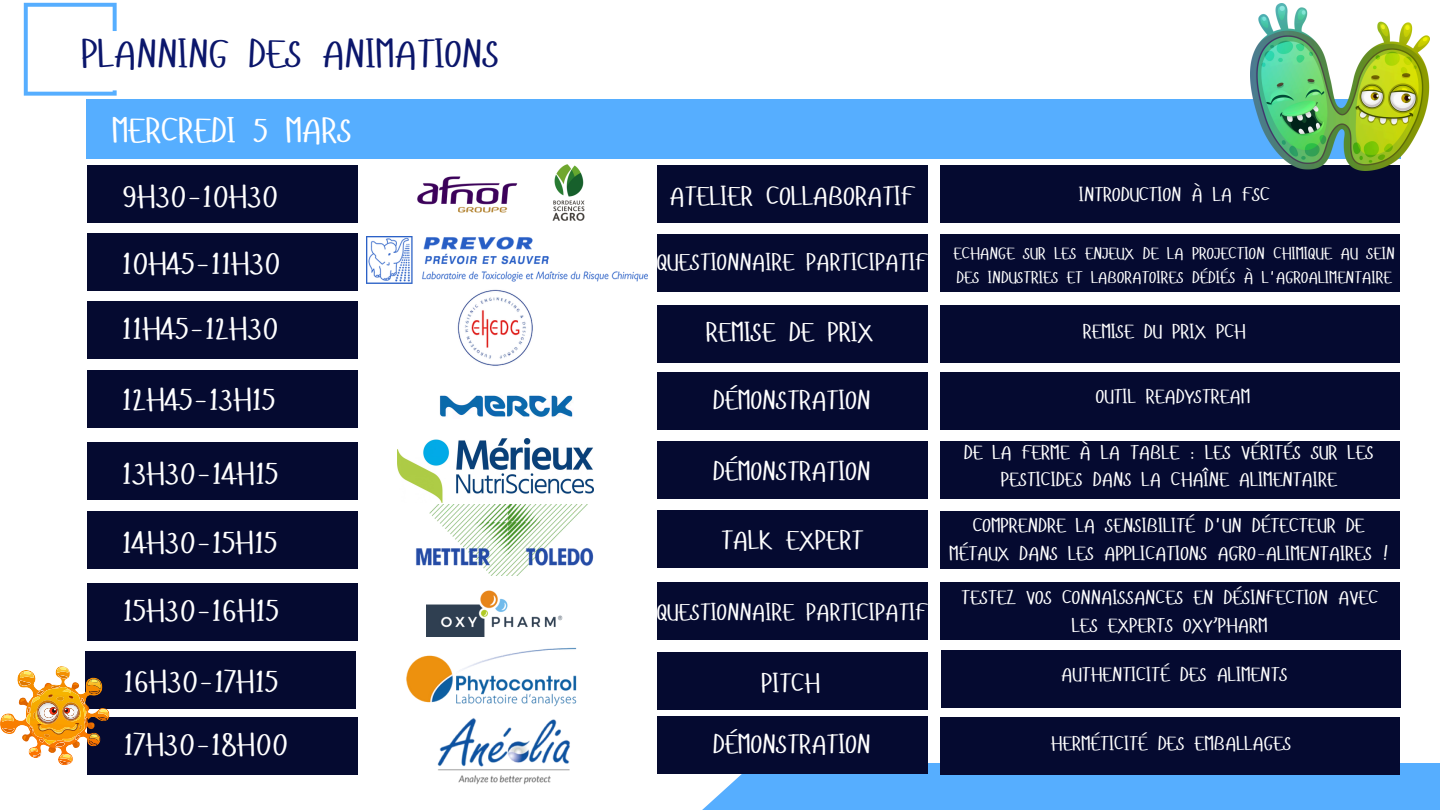
<style>
.page{position:relative;width:1440px;height:810px;background:#fff}
.page>*{position:absolute;margin:0;border:0;box-sizing:border-box;transform-origin:0 0}
.t1{font:40px "Hangyaboly";color:#0b166b}
.t2{font:35px "Hangyaboly";color:#fff}
.t3{font:32px "Hangyaboly";color:#fff}
.t4{font:27px "Hangyaboly";color:#fff}
.t5{font:24px "Hangyaboly";color:#fff}
.t6{font:20px/27.8px "Hangyaboly";color:#fff;text-align:center}
.t7{font:17px/23.2px "Hangyaboly";color:#fff}
</style>
<div class="page">
<svg style="left:24px;top:3px;width:93px;height:93px"></svg>
<div style="left:702px;top:763px;width:738px;height:47px;background:#56aeff"></div>
<div style="left:87px;top:165px;width:271px;height:58px;background:#050a30"></div>
<div style="left:940px;top:165px;width:460px;height:58px;background:#050a30"></div>
<div style="left:87px;top:99px;width:1314px;height:59px;background:#56aeff"></div>
<div style="left:657px;top:165px;width:271px;height:58px;background:#050a30"></div>
<div style="left:87px;top:233px;width:271px;height:57px;background:#050a30"></div>
<div style="left:657px;top:235px;width:271px;height:57px;background:#050a30"></div>
<div style="left:940px;top:235px;width:460px;height:57px;background:#050a30"></div>
<div style="left:87px;top:301px;width:271px;height:58px;background:#050a30"></div>
<div style="left:657px;top:305px;width:271px;height:57px;background:#050a30"></div>
<div style="left:940px;top:305px;width:460px;height:57px;background:#050a30"></div>
<div style="left:87px;top:370px;width:271px;height:58px;background:#050a30"></div>
<div style="left:657px;top:373px;width:271px;height:57px;background:#050a30"></div>
<div style="left:940px;top:373px;width:460px;height:57px;background:#050a30"></div>
<div style="left:87px;top:442px;width:271px;height:57px;background:#050a30"></div>
<div style="left:657px;top:442px;width:271px;height:57px;background:#050a30"></div>
<div style="left:940px;top:442px;width:460px;height:57px;background:#050a30"></div>
<div style="left:87px;top:511px;width:271px;height:58px;background:#050a30"></div>
<div style="left:657px;top:511px;width:271px;height:57px;background:#050a30"></div>
<div style="left:940px;top:511px;width:460px;height:58px;background:#050a30"></div>
<div style="left:87px;top:583px;width:271px;height:57px;background:#050a30"></div>
<div style="left:657px;top:582px;width:271px;height:57px;background:#050a30"></div>
<div style="left:940px;top:583px;width:460px;height:57px;background:#050a30"></div>
<img style="left:1250px;top:4px;width:179px;height:166px">
<div style="left:87px;top:717px;width:271px;height:58px;background:#050a30"></div>
<div style="left:657px;top:717px;width:271px;height:57px;background:#050a30"></div>
<div style="left:940px;top:717px;width:460px;height:57px;background:#050a30"></div>
<div style="left:85px;top:651px;width:271px;height:58px;background:#050a30"></div>
<img style="left:0;top:666px;width:109px;height:99px">
<div style="left:657px;top:653px;width:271px;height:57px;background:#050a30"></div>
<div style="left:941px;top:651px;width:460px;height:57px;background:#050a30"></div>
<img style="left:417px;top:176px;width:101px;height:37px">
<img style="left:552px;top:164px;width:33px;height:57px">
<img style="left:367px;top:237px;width:281px;height:46px">
<img style="left:457px;top:289px;width:76px;height:77px">
<img style="left:440px;top:395px;width:133px;height:22px">
<img style="left:397px;top:438px;width:197px;height:64px">
<img style="left:416px;top:505px;width:178px;height:70px">
<img style="left:426px;top:590px;width:137px;height:46px">
<img style="left:406px;top:647px;width:171px;height:60px">
<img style="left:437px;top:718px;width:133px;height:67px">
<h2 class="t1" style="left:81px;top:28px;width:420px">PLANNING DES ANIMATIONS</h2>
<p class="t2" style="left:112px;top:107px;width:242px">MERCREDI 5 MARS</p>
<h3 class="t3" style="left:122px;top:175px;width:158px">9H30-10H30</h3>
<p class="t3" style="left:122px;top:242px;width:160px">10H45-11H30</p>
<h2 class="t4" style="left:669px;top:178px;width:246px">ATELIER COLLABORATIF</h2>
<p class="t6" style="left:1079px;top:179px;width:193px">INTRODUCTION À LA FSC</p>
<h2 class="t5" style="left:657px;top:246px;width:272px">QUESTIONNAIRE PARTICIPATIF</h2>
<p class="t7" style="left:953px;top:242px;width:443px">ECHANGE SUR LES ENJEUX DE LA PROJECTION CHIMIQUE AU SEIN<br>DES INDUSTRIES ET LABORATOIRES DÉDIÉS À L'AGROALIMENTAIRE</p>
<h4 class="t3" style="left:122px;top:308px;width:158px">11H45-12H30</h4>
<p class="t6" style="left:1083px;top:317px;width:165px">REMISE DU PRIX PCH</p>
<p class="t4" style="left:706px;top:315px;width:169px">REMISE DE PRIX</p>
<h5 class="t3" style="left:122px;top:379px;width:155px">12H45-13H15</h5>
<h1 class="t4" style="left:713px;top:383px;width:160px">DÉMONSTRATION</h1>
<h2 class="t6" style="left:1096px;top:382px;width:156px">OUTIL READYSTREAM</h2>
<h5 class="t3" style="left:122px;top:452px;width:158px">13H30-14H15</h5>
<h2 class="t4" style="left:713px;top:454px;width:160px">DÉMONSTRATION</h2>
<h3 class="t6" style="left:964px;top:437px;width:411px">DE LA FERME À LA TABLE : LES VÉRITÉS SUR LES<br>PESTICIDES DANS LA CHAÎNE ALIMENTAIRE</h3>
<h5 class="t3" style="left:122px;top:521px;width:157px">14H30-15H15</h5>
<p class="t3" style="left:122px;top:590px;width:158px">15H30-16H15</p>
<p class="t4" style="left:721px;top:523px;width:144px">TALK EXPERT</p>
<p class="t5" style="left:657px;top:596px;width:272px">QUESTIONNAIRE PARTICIPATIF</p>
<h3 class="t6" style="left:949px;top:511px;width:440px">COMPRENDRE LA SENSIBILITÉ D'UN DÉTECTEUR DE<br>MÉTAUX DANS LES APPLICATIONS AGRO-ALIMENTAIRES !</h3>
<h2 class="t6" style="left:961px;top:583px;width:418px">TESTEZ VOS CONNAISSANCES EN DÉSINFECTION AVEC<br>LES EXPERTS OXY’PHARM</h2>
<h2 class="t3" style="left:123px;top:661px;width:157px">16H30-17H15</h2>
<h5 class="t4" style="left:761px;top:665px;width:60px">PITCH</h5>
<h3 class="t6" style="left:1061px;top:660px;width:228px">AUTHENTICITÉ DES ALIMENTS</h3>
<p class="t3" style="left:123px;top:724px;width:166px">17H30-18H00</p>
<h3 class="t4" style="left:713px;top:726px;width:160px">DÉMONSTRATION</h3>
<h5 class="t6" style="left:1051px;top:729px;width:242px">HERMÉTICITÉ DES EMBALLAGES</h5>
</div>
